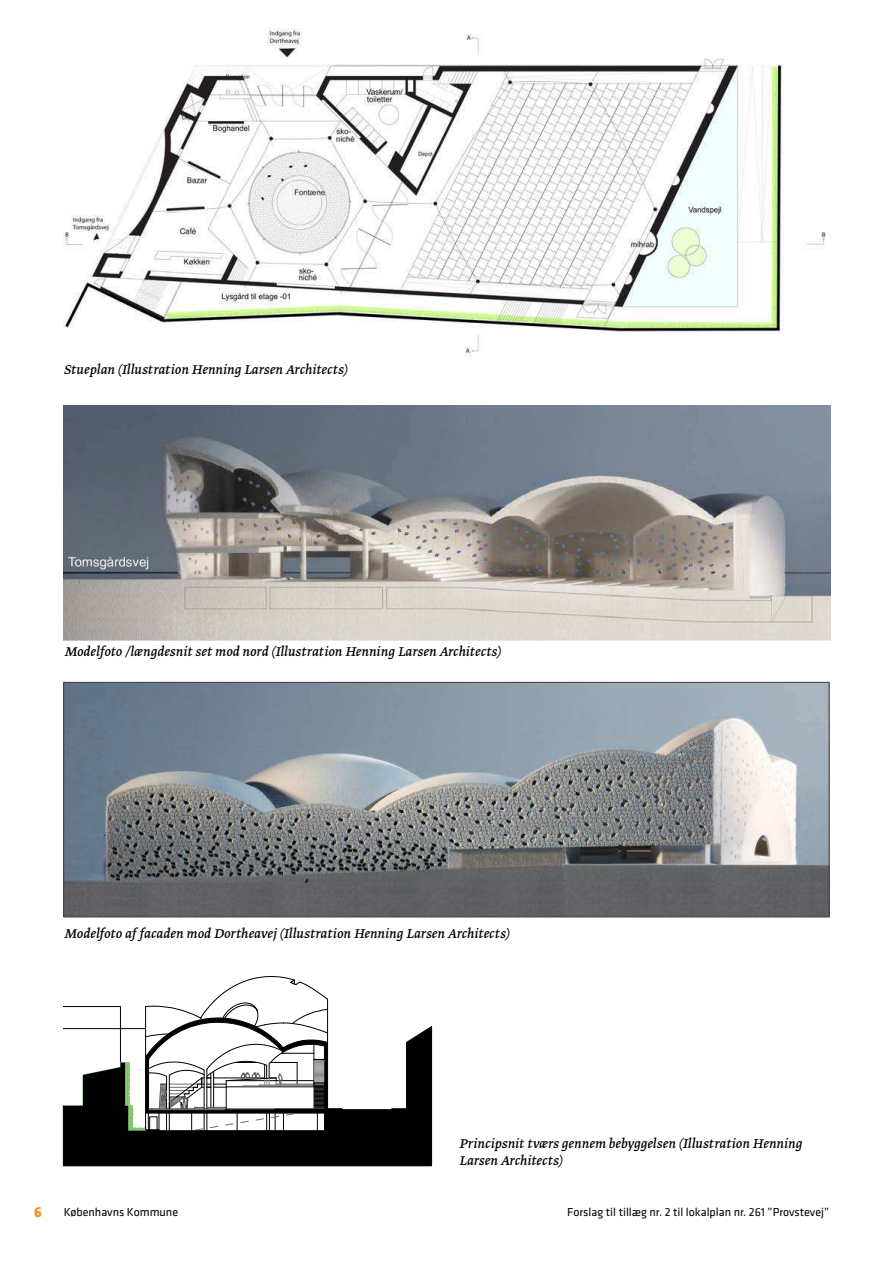
<style>
.page{position:relative;width:893px;height:1263px;background:#fff}
.page>*{position:absolute;margin:0;border:0;box-sizing:border-box;transform-origin:0 0}
.t1{font:italic 15px/16.5px "Greta Text";letter-spacing:.005em;color:#000}
.t2{font:700 15px "Klavika";color:#f78b1f}
.t3{font:12px "Klavika";color:#000}
</style>
<div class="page">
<img style="left:66px;top:684px;width:761px;height:231px">
<div style="left:64px;top:682px;width:765px;height:235px;border:1px solid #3f3d48"></div>
<img style="left:64px;top:28px;width:762px;height:328px">
<img style="left:64px;top:405px;width:766px;height:235px">
<svg style="left:63px;top:976px;width:266px;height:155px"></svg>
<svg style="left:64px;top:1018px;width:368px;height:148px"></svg>
<p class="t1" style="left:64px;top:362px;width:285px">Stueplan (Illustration Henning Larsen Architects)</p>
<p class="t1" style="left:64px;top:644px;width:438px">Modelfoto /længdesnit set mod nord (Illustration Henning Larsen Architects)</p>
<p class="t1" style="left:64px;top:926px;width:446px">Modelfoto af facaden mod Dortheavej (Illustration Henning Larsen Architects)</p>
<p class="t1" style="left:459px;top:1136px;width:345px">Principsnit tværs gennem bebyggelsen (Illustration Henning<br>Larsen Architects)</p>
<p class="t2" style="left:34px;top:1206px;width:9px">6</p>
<p class="t3" style="left:64px;top:1206px;width:116px">Københavns Kommune</p>
<p class="t3" style="left:567px;top:1206px;width:263px">Forslag til tillæg nr. 2 til lokalplan nr. 261 ”Provstevej”</p>
</div>
